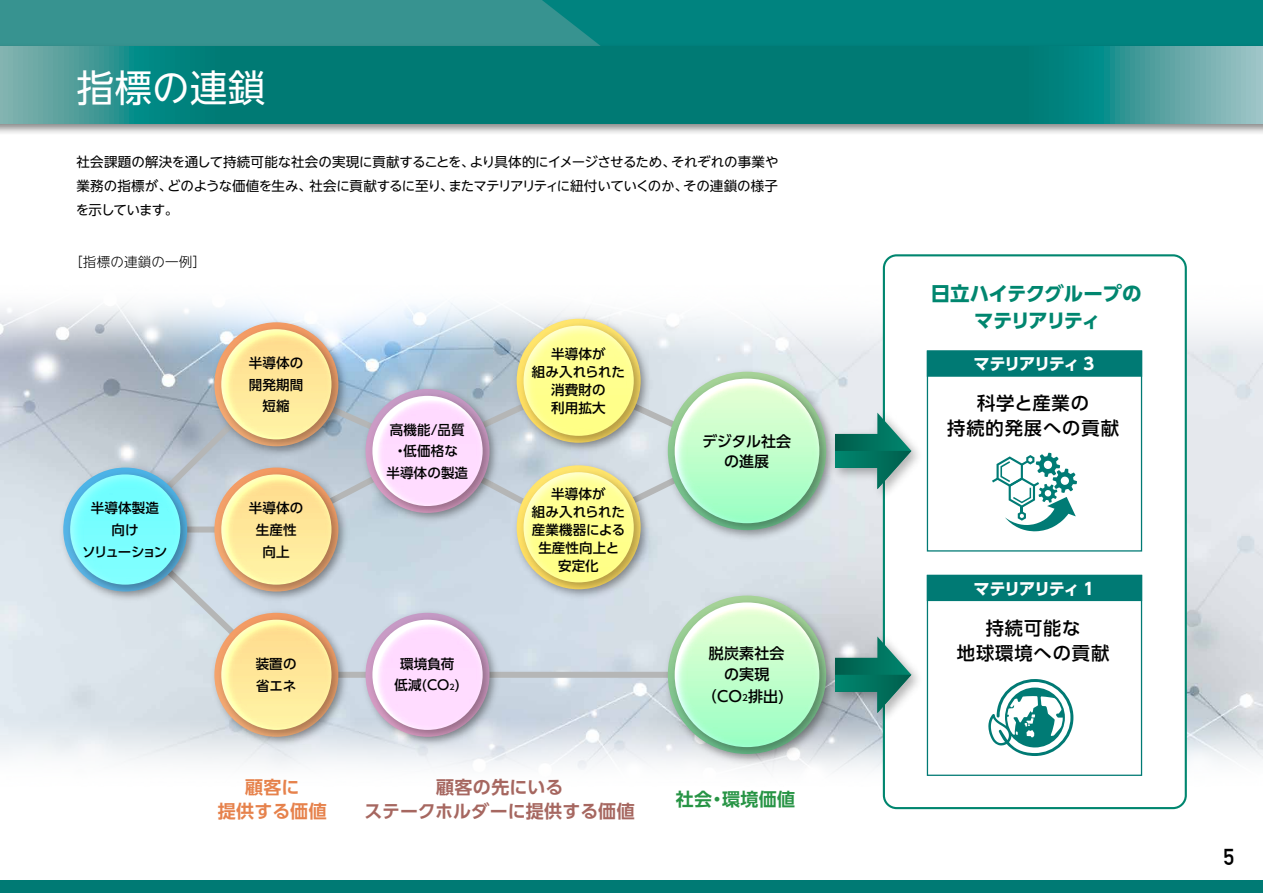
<style>
.page{position:relative;width:1263px;height:893px;background:#fff}
.page>*{position:absolute;margin:0;border:0;box-sizing:border-box;transform-origin:0 0}
.t1{font:37.5px "UD Shin Go NT Pro";letter-spacing:.01em;color:#fff}
.t2{font:700 22.5px "DIN Alternate";color:#000}
.t3{font:700 19.5px/27px "UD Shin Go Pro";letter-spacing:-.035em;color:#00866f;text-align:center}
.t4{font:500 18.3px/25.2px "UD Shin Go Pro";letter-spacing:.05em;color:#000;text-align:center}
.t5{font:700 18px/24px "UD Shin Go Pro De";color:#a66760;text-align:center}
.t6{font:700 18px/24px "UD Shin Go Pro De";letter-spacing:.015em;color:#e6824c;text-align:center}
.t7{font:700 18px "UD Shin Go Pro De";letter-spacing:.02em;color:#279445}
.t8{font:700 16.35px "UD Shin Go Pro";letter-spacing:-.09em;color:#fff}
.t9{font:500 15px/21.6px "UD Shin Go Pro";letter-spacing:.01em;color:#000;text-align:center}
.t10{font:13.5px/24px "UD Shin Go NT Pro";letter-spacing:-.04em;color:#000;text-align:justify}
.t11{font:500 13.5px/21.6px "UD Shin Go Pro";letter-spacing:.01em;color:#000;text-align:center}
.t12{font:500 13.5px/21.6px "UD Shin Go Pro";letter-spacing:-.02em;color:#000;text-align:center}
.t13{font:300 13.5px "UD Shin Go NT Pro";letter-spacing:.01em;color:#000}
.s1{font-size:7.8px}
.s2{font-size:8.7px}
</style>
<div class="page">
<div style="left:510px;top:0;width:753px;height:65px;background:#00837f"></div>
<div style="left:0;top:0;width:597px;height:43px;background:#379390"></div>
<div style="left:0;top:43px;width:1263px;height:93px;background:#000;opacity:.5"></div>
<svg style="left:0;top:47px;width:1263px;height:76px;background:#158580"></svg>
<div style="left:0;top:880px;width:1263px;height:13px;background:#007a74"></div>
<img style="left:1px;top:286px;width:1261px;height:504px">
<div style="left:884px;top:255px;width:302px;height:553px;background:#fff;border-radius:13px"></div>
<div style="left:883px;top:254px;width:304px;height:555px;border:2px solid #00866f;border-radius:13px"></div>
<svg style="left:117px;top:371px;width:630px;height:312px;background:#c9d4de"></svg>
<img style="left:56px;top:460px;width:145px;height:146px">
<img style="left:62px;top:467px;width:134px;height:133px">
<svg style="left:70px;top:474px;width:110px;height:111px;background:#79fdfe"></svg>
<img style="left:207px;top:315px;width:146px;height:436px">
<img style="left:214px;top:321px;width:133px;height:134px">
<svg style="left:221px;top:329px;width:110px;height:110px;background:#feea9c"></svg>
<img style="left:214px;top:612px;width:133px;height:133px">
<svg style="left:221px;top:620px;width:110px;height:110px;background:#feea9c"></svg>
<img style="left:214px;top:467px;width:133px;height:133px">
<svg style="left:221px;top:474px;width:110px;height:111px;background:#fee99c"></svg>
<img style="left:358px;top:382px;width:146px;height:145px">
<img style="left:364px;top:388px;width:134px;height:133px">
<svg style="left:372px;top:396px;width:111px;height:110px;background:#fedefe"></svg>
<img style="left:510px;top:312px;width:145px;height:292px">
<img style="left:516px;top:318px;width:133px;height:133px">
<svg style="left:523px;top:326px;width:111px;height:110px;background:#fefe91"></svg>
<img style="left:516px;top:464px;width:133px;height:134px">
<svg style="left:523px;top:472px;width:111px;height:110px;background:#fefe91"></svg>
<img style="left:358px;top:606px;width:146px;height:145px">
<img style="left:364px;top:612px;width:134px;height:133px">
<svg style="left:372px;top:620px;width:111px;height:110px;background:#fedefe"></svg>
<img style="left:661px;top:365px;width:179px;height:179px">
<img style="left:667px;top:371px;width:168px;height:168px">
<svg style="left:675px;top:379px;width:144px;height:144px;background:#c5fecf"></svg>
<img style="left:661px;top:588px;width:179px;height:180px">
<img style="left:667px;top:595px;width:168px;height:168px">
<svg style="left:675px;top:602px;width:144px;height:145px;background:#c5fecf"></svg>
<img style="left:826px;top:404px;width:101px;height:102px">
<svg style="left:835px;top:413px;width:76px;height:76px;background:#75ada4"></svg>
<img style="left:826px;top:628px;width:101px;height:102px">
<svg style="left:835px;top:636px;width:76px;height:77px;background:#6ba39b"></svg>
<div style="left:927px;top:575px;width:215px;height:201px;border:1px solid #007a74"></div>
<div style="left:927px;top:575px;width:214px;height:25px;background:#007a74"></div>
<div style="left:927px;top:575px;width:215px;height:26px;border:1px solid #007a74"></div>
<svg style="left:988px;top:679px;width:85px;height:77px"></svg>
<div style="left:927px;top:350px;width:215px;height:202px;border:1px solid #007a74"></div>
<div style="left:927px;top:351px;width:214px;height:25px;background:#007a74"></div>
<div style="left:927px;top:350px;width:215px;height:27px;border:1px solid #007a74"></div>
<svg style="left:992px;top:453px;width:85px;height:78px"></svg>
<h1 class="t1" style="left:77px;top:58px;width:190px">指標の連鎖</h1>
<p class="t10" style="left:76px;top:150px;width:704px">社会課題の解決を通して持続可能な社会の実現に貢献することを、より具体的にイメージさせるため、それぞれの事業や業務の指標が、どのような価値を生み、社会に貢献するに至り、またマテリアリティに紐付いていくのか、その連鎖の様子を示しています。</p>
<p class="t13" style="left:69px;top:251px;width:139px">［指標の連鎖の一例］</p>
<p class="t12" style="left:82px;top:497px;width:87px">半導体製造<br>向け<br>ソリューション</p>
<p class="t11" style="left:249px;top:352px;width:56px">半導体の開発期間短縮</p>
<p class="t11" style="left:249px;top:497px;width:56px">半導体の生産性向上</p>
<p class="t11" style="left:256px;top:653px;width:42px;text-align:left">装置の省エネ</p>
<h3 class="t6" style="left:218px;top:775px;width:110px">顧客に<br>提供する価値</h3>
<p class="t11" style="left:386px;top:418px;width:83px">高機能/品質・低価格な<br>半導体の製造</p>
<p class="t11" style="left:394px;top:652px;width:67px">環境負荷低減(CO<span class="s1">2</span>)</p>
<p class="t11" style="left:532px;top:345px;width:95px;line-height:18px">半導体が<br>組み入れられた消費財の<br>利用拡大</p>
<p class="t11" style="left:532px;top:484px;width:95px;line-height:18px">半導体が<br>組み入れられた産業機器による生産性向上と安定化</p>
<h3 class="t5" style="left:364px;top:775px;width:272px">顧客の先にいる<br>ステークホルダーに提供する価値</h3>
<p class="t9" style="left:702px;top:430px;width:90px;line-height:20.2px">デジタル社会の進展</p>
<p class="t9" style="left:702px;top:642px;width:84px">脱炭素社会の実現（CO<span class="s2">2</span>排出)</p>
<h3 class="t7" style="left:676px;top:785px;width:121px">社会・環境価値</h3>
<h3 class="t3" style="left:931px;top:279px;width:212px">日立ハイテクグループのマテリアリティ</h3>
<p class="t8" style="left:973px;top:351px;width:122px">マテリアリティ 3</p>
<h3 class="t4" style="left:947px;top:390px;width:173px">科学と産業の<br>持続的発展への貢献</h3>
<p class="t8" style="left:973px;top:575px;width:122px">マテリアリティ 1</p>
<h3 class="t4" style="left:957px;top:614px;width:154px">持続可能な<br>地球環境への貢献</h3>
<h2 class="t2" style="left:1223px;top:840px;width:12px">5</h2>
</div>
